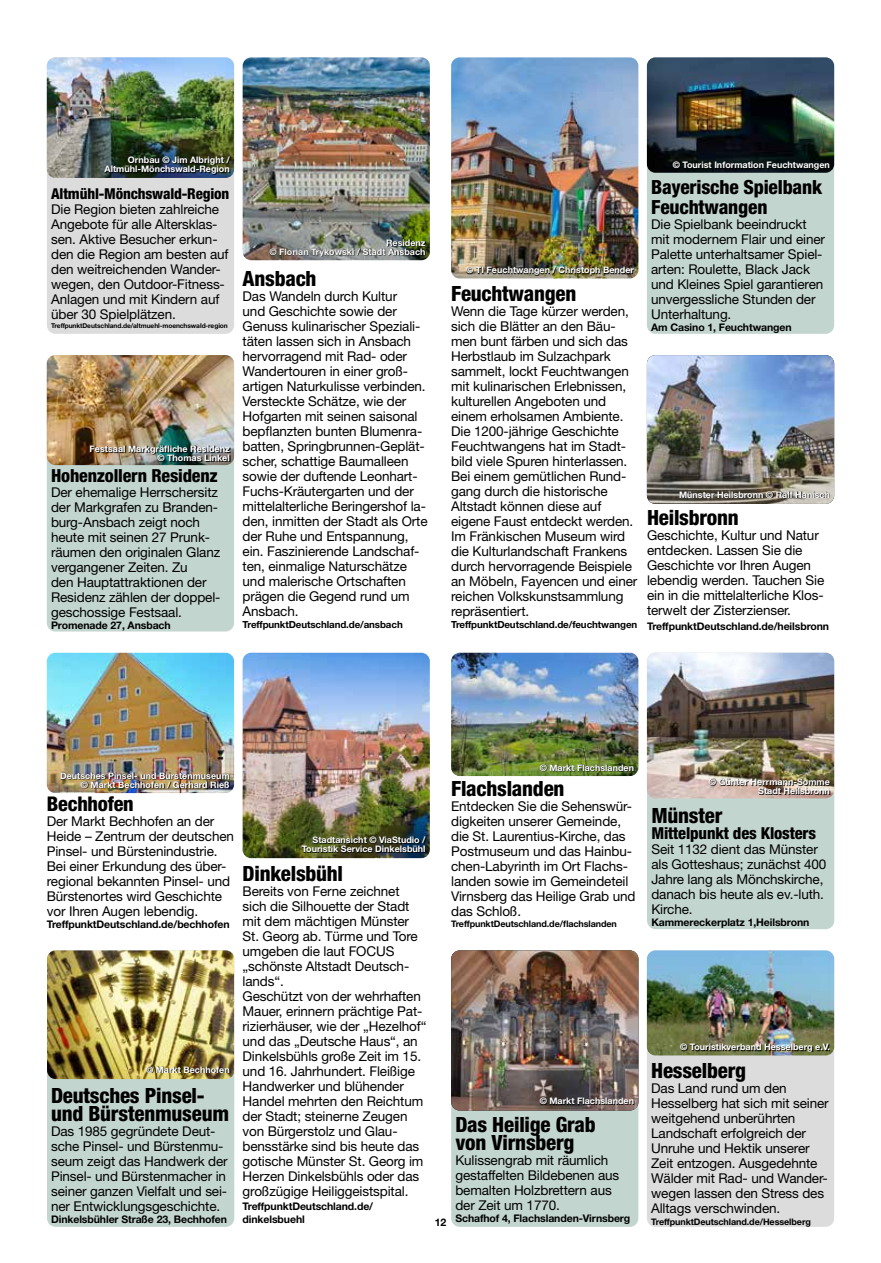
<style>
.page{position:relative;width:881px;height:1263px;background:#fff}
.page>*{position:absolute;margin:0;border:0;box-sizing:border-box;transform-origin:0 0}
.t1{font:800 condensed 21px/18px "Helvetica Neue LT";letter-spacing:-.01em;color:#000}
.t2{font:800 condensed 20.25px "Helvetica Neue LT";letter-spacing:-.01em;color:#000}
.t3{font:800 condensed 19.5px/19.5px "Helvetica Neue LT";letter-spacing:-.01em;color:#000}
.t4{font:800 condensed 18px "Helvetica Neue LT";letter-spacing:-.01em;color:#000}
.t5{font:800 condensed 16.5px "Helvetica Neue LT";letter-spacing:-.01em;color:#000}
.t6{font:800 condensed 15px "Helvetica Neue LT";letter-spacing:-.01em;color:#000}
.t7{font:13.5px/15px "Helvetica Neue LT";letter-spacing:-.01em;color:#000}
.t8{font:700 10.5px/13.5px "Helvetica Neue LT";letter-spacing:-.01em;color:#000}
.t9{font:700 9.75px "Helvetica Neue LT";letter-spacing:-.01em;color:#000}
.t10{font:700 9px/9px "Helvetica Neue LT";color:#fff;text-align:right}
.t11{font:700 9px "Helvetica Neue LT";letter-spacing:-.01em;color:#000}
.t12{font:700 6.6px "Helvetica Neue LT";letter-spacing:-.01em;color:#000}
</style>
<div class="page">
<div style="left:646px;top:57px;width:187px;height:277px;background:#c3d5cf;border-radius:9px"></div>
<img style="left:646px;top:57px;width:187px;height:116px">
<svg style="left:672px;top:161px;width:157px;height:9px"></svg>
<img style="left:646px;top:355px;width:187px;height:149px">
<svg style="left:679px;top:490px;width:150px;height:8px"></svg>
<div style="left:646px;top:653px;width:187px;height:276px;background:#c3d5cf;border-radius:9px"></div>
<img style="left:646px;top:653px;width:187px;height:145px">
<img style="left:708px;top:778px;width:122px;height:17px">
<img style="left:451px;top:653px;width:187px;height:123px">
<svg style="left:539px;top:764px;width:95px;height:8px"></svg>
<div style="left:451px;top:950px;width:187px;height:277px;background:#c3d5cf;border-radius:9px"></div>
<img style="left:451px;top:950px;width:187px;height:160px">
<svg style="left:539px;top:1097px;width:95px;height:8px"></svg>
<div style="left:646px;top:950px;width:187px;height:277px;background:#dcdcdc;border-radius:9px"></div>
<img style="left:646px;top:950px;width:187px;height:105px">
<svg style="left:680px;top:1043px;width:149px;height:9px"></svg>
<img style="left:47px;top:653px;width:187px;height:140px">
<img style="left:61px;top:772px;width:169px;height:17px">
<img style="left:242px;top:653px;width:187px;height:205px">
<svg style="left:301px;top:836px;width:125px;height:17px;background:#282f1a"></svg>
<div style="left:47px;top:57px;width:187px;height:277px;background:#dcdcdc;border-radius:9px"></div>
<img style="left:47px;top:57px;width:187px;height:121px">
<svg style="left:104px;top:156px;width:126px;height:18px;background:#1b2620"></svg>
<img style="left:242px;top:57px;width:187px;height:203px">
<img style="left:269px;top:239px;width:157px;height:18px">
<div style="left:47px;top:355px;width:187px;height:276px;background:#c3d5cf;border-radius:9px"></div>
<img style="left:47px;top:355px;width:187px;height:110px">
<img style="left:90px;top:446px;width:140px;height:16px">
<div style="left:47px;top:950px;width:187px;height:277px;background:#c3d5cf;border-radius:9px"></div>
<img style="left:47px;top:950px;width:187px;height:129px">
<svg style="left:146px;top:1065px;width:84px;height:8px"></svg>
<img style="left:451px;top:57px;width:187px;height:222px">
<img style="left:466px;top:266px;width:168px;height:10px">
<p class="t10" style="left:105px;top:155px;width:127px">Ornbau © Jim Albright /<br>Altmühl-Mönchswald-Region</p>
<p class="t6" style="left:51px;top:184px;width:179px">Altmühl-Mönchswald-Region</p>
<p class="t7" style="left:51px;top:201px;width:179px">Die Region bieten zahlreiche<br>Angebote für alle Altersklas&shy;sen. Aktive Besucher erkun&shy;den die Region am besten auf den weitreichenden Wander&shy;wegen, den Outdoor-Fitness-<br>Anlagen und mit Kindern auf über 30 Spielplätzen.</p>
<p class="t12" style="left:51px;top:321px;width:178px">TreffpunktDeutschland.de/altmuehl-moenchswald-region</p>
<p class="t10" style="left:89px;top:445px;width:142px">Festsaal Markgräfliche Residenz © Thomas Linkel</p>
<h3 class="t4" style="left:51px;top:465px;width:168px">Hohenzollern Residenz</h3>
<p class="t7" style="left:51px;top:485px;width:171px">Der ehemalige Herrschersitz der Markgrafen zu Branden&shy;burg-Ansbach zeigt noch heute mit seinen 27 Prunk&shy;räumen den originalen Glanz vergangener Zeiten. Zu<br>den Hauptattraktionen der<br>Residenz zählen der doppel&shy;geschossige Festsaal.</p>
<p class="t8" style="left:51px;top:618px;width:121px">Promenade 27, Ansbach</p>
<p class="t10" style="left:269px;top:238px;width:158px">Residenz<br>© Florian Trykowski / Stadt Ansbach</p>
<h1 class="t1" style="left:242px;top:269px;width:75px">Ansbach</h1>
<p class="t7" style="left:242px;top:288px;width:186px">Das Wandeln durch Kultur<br>und Geschichte sowie der<br>Genuss kulinarischer Speziali&shy;täten lassen sich in Ansbach hervorragend mit Rad- oder<br>Wandertouren in einer groß&shy;artigen Naturkulisse verbinden.<br>Versteckte Schätze, wie der<br>Hofgarten mit seinen saisonal bepflanzten bunten Blumenra&shy;batten, Springbrunnen-Geplät&shy;scher, schattige Baumalleen sowie der duftende Leonhart-<br>Fuchs-Kräutergarten und der mittelalterliche Beringershof la&shy;den, inmitten der Stadt als Orte der Ruhe und Entspannung, ein. Faszinierende Landschaf&shy;ten, einmalige Naturschätze und malerische Ortschaften prägen die Gegend rund um<br>Ansbach.</p>
<p class="t9" style="left:242px;top:618px;width:162px">TreffpunktDeutschland.de/ansbach</p>
<p class="t10" style="left:466px;top:265px;width:169px">© TI Feuchtwangen / Christoph Bender</p>
<h1 class="t1" style="left:451px;top:284px;width:127px">Feuchtwangen</h1>
<p class="t7" style="left:451px;top:304px;width:188px">Wenn die Tage kürzer werden, sich die Blätter an den Bäu&shy;men bunt färben und sich das<br>Herbstlaub im Sulzachpark sammelt, lockt Feuchtwangen mit kulinarischen Erlebnissen, kulturellen Angeboten und einem erholsamen Ambiente.<br>Die 1200-jährige Geschichte<br>Feuchtwangens hat im Stadt&shy;bild viele Spuren hinterlassen.<br>Bei einem gemütlichen Rund&shy;gang durch die historische<br>Altstadt können diese auf eigene Faust entdeckt werden.<br>Im Fränkischen Museum wird die Kulturlandschaft Frankens durch hervorragende Beispiele an Möbeln, Fayencen und einer reichen Volkskunstsammlung repräsentiert.</p>
<p class="t9" style="left:451px;top:619px;width:188px">TreffpunktDeutschland.de/feuchtwangen</p>
<p class="t10" style="left:672px;top:160px;width:158px">© Tourist Information Feuchtwangen</p>
<h3 class="t3" style="left:651px;top:177px;width:172px">Bayerische Spielbank<br>Feuchtwangen</h3>
<p class="t7" style="left:651px;top:216px;width:175px">Die Spielbank beeindruckt mit modernem Flair und einer<br>Palette unterhaltsamer Spiel&shy;arten: Roulette, Black Jack und Kleines Spiel garantieren unvergessliche Stunden der<br>Unterhaltung.</p>
<p class="t8" style="left:651px;top:320px;width:142px">Am Casino 1, Feuchtwangen</p>
<p class="t10" style="left:678px;top:490px;width:152px">Münster Heilsbronn © Ralf Hanisch</p>
<h1 class="t1" style="left:646px;top:508px;width:93px">Heilsbronn</h1>
<p class="t7" style="left:646px;top:528px;width:179px">Geschichte, Kultur und Natur entdecken. Lassen Sie die<br>Geschichte vor Ihren Augen lebendig werden. Tauchen Sie ein in die mittelalterliche Klos&shy;terwelt der Zisterzienser.</p>
<p class="t8" style="left:646px;top:619px;width:183px">TreffpunktDeutschland.de/heilsbronn</p>
<p class="t10" style="left:60px;top:771px;width:171px">Deutsches Pinsel- und Bürstenmuseum © Markt Bechhofen / Gerhard Rieß</p>
<h2 class="t2" style="left:47px;top:791px;width:88px">Bechhofen</h2>
<p class="t7" style="left:47px;top:814px;width:189px">Der Markt Bechhofen an der<br>Heide – Zentrum der deutschen<br>Pinsel- und Bürstenindustrie.<br>Bei einer Erkundung des über&shy;regional bekannten Pinsel- und<br>Bürstenortes wird Geschichte vor Ihren Augen lebendig.</p>
<p class="t8" style="left:47px;top:917px;width:184px">TreffpunktDeutschland.de/bechhofen</p>
<p class="t10" style="left:146px;top:1065px;width:85px">© Markt Bechhofen</p>
<h1 class="t1" style="left:51px;top:1086px;width:179px">Deutsches Pinsel&shy;und Bürstenmuseum</h1>
<p class="t7" style="left:51px;top:1123px;width:178px">Das 1985 gegründete Deut&shy;sche Pinsel- und Bürstenmu&shy;seum zeigt das Handwerk der<br>Pinsel- und Bürstenmacher in seiner ganzen Vielfalt und sei&shy;ner Entwicklungsgeschichte.</p>
<p class="t8" style="left:51px;top:1212px;width:177px">Dinkelsbühler Straße 23, Bechhofen</p>
<p class="t10" style="left:301px;top:835px;width:125px">Stadtansicht © ViaStudio /<br>Touristik Service Dinkelsbühl</p>
<h1 class="t1" style="left:242px;top:864px;width:102px">Dinkelsbühl</h1>
<p class="t7" style="left:242px;top:884px;width:185px">Bereits von Ferne zeichnet sich die Silhouette der Stadt mit dem mächtigen Münster<br>St. Georg ab. Türme und Tore umgeben die laut FOCUS „schönste Altstadt Deutsch&shy;lands“.<br>Geschützt von der wehrhaften<br>Mauer, erinnern prächtige Pat&shy;rizierhäuser, wie der „Hezelhof“ und das „Deutsche Haus“, an<br>Dinkelsbühls große Zeit im 15. und 16. Jahrhundert. Fleißige<br>Handwerker und blühender<br>Handel mehrten den Reichtum der Stadt; steinerne Zeugen von Bürgerstolz und Glau&shy;bensstärke sind bis heute das gotische Münster St. Georg im<br>Herzen Dinkelsbühls oder das großzügige Heiliggeistspital.</p>
<p class="t8" style="left:242px;top:1199px;width:132px">TreffpunktDeutschland.de/ dinkelsbuehl</p>
<p class="t10" style="left:539px;top:763px;width:96px">© Markt Flachslanden</p>
<p class="t10" style="left:708px;top:777px;width:122px">© Günter Herrmann-Somme</p>
<h1 class="t1" style="left:451px;top:779px;width:115px">Flachslanden</h1>
<p class="t10" style="left:757px;top:786px;width:73px">Stadt Heilsbronn</p>
<p class="t7" style="left:451px;top:799px;width:186px">Entdecken Sie die Sehenswür&shy;digkeiten unserer Gemeinde, die St. Laurentius-Kirche, das<br>Postmuseum und das Hainbu&shy;chen-Labyrinth im Ort Flachs&shy;landen sowie im Gemeindeteil<br>Virnsberg das Heilige Grab und das Schloß.</p>
<p class="t11" style="left:451px;top:918px;width:167px">TreffpunktDeutschland.de/flachslanden</p>
<h1 class="t1" style="left:651px;top:806px;width:73px">Münster</h1>
<p class="t5" style="left:651px;top:823px;width:166px">Mittelpunkt des Klosters</p>
<p class="t7" style="left:651px;top:842px;width:176px">Seit 1132 dient das Münster als Gotteshaus; zunächst 400<br>Jahre lang als Mönchskirche, danach bis heute als ev.-luth.<br>Kirche.</p>
<p class="t8" style="left:651px;top:915px;width:159px">Kammereckerplatz 1,Heilsbronn</p>
<p class="t8" style="left:434px;top:1215px;width:13px">12</p>
<p class="t10" style="left:539px;top:1096px;width:96px">© Markt Flachslanden</p>
<h1 class="t1" style="left:455px;top:1115px;width:142px">Das Heilige Grab von Virnsberg</h1>
<p class="t7" style="left:455px;top:1152px;width:165px">Kulissengrab mit räumlich gestaffelten Bildebenen aus bemalten Holzbrettern aus der Zeit um 1770.</p>
<p class="t8" style="left:455px;top:1211px;width:176px">Schafhof 4, Flachslanden-Virnsberg</p>
<p class="t10" style="left:680px;top:1042px;width:151px">© Touristikverband Hesselberg e.V.</p>
<h1 class="t1" style="left:651px;top:1061px;width:96px">Hesselberg</h1>
<p class="t7" style="left:651px;top:1080px;width:179px">Das Land rund um den<br>Hesselberg hat sich mit seiner weitgehend unberührten<br>Landschaft erfolgreich der<br>Unruhe und Hektik unserer<br>Zeit entzogen. Ausgedehnte<br>Wälder mit Rad- und Wander&shy;wegen lassen den Stress des<br>Alltags verschwinden.</p>
<p class="t11" style="left:651px;top:1216px;width:161px">TreffpunktDeutschland.de/Hesselberg</p>
</div>
